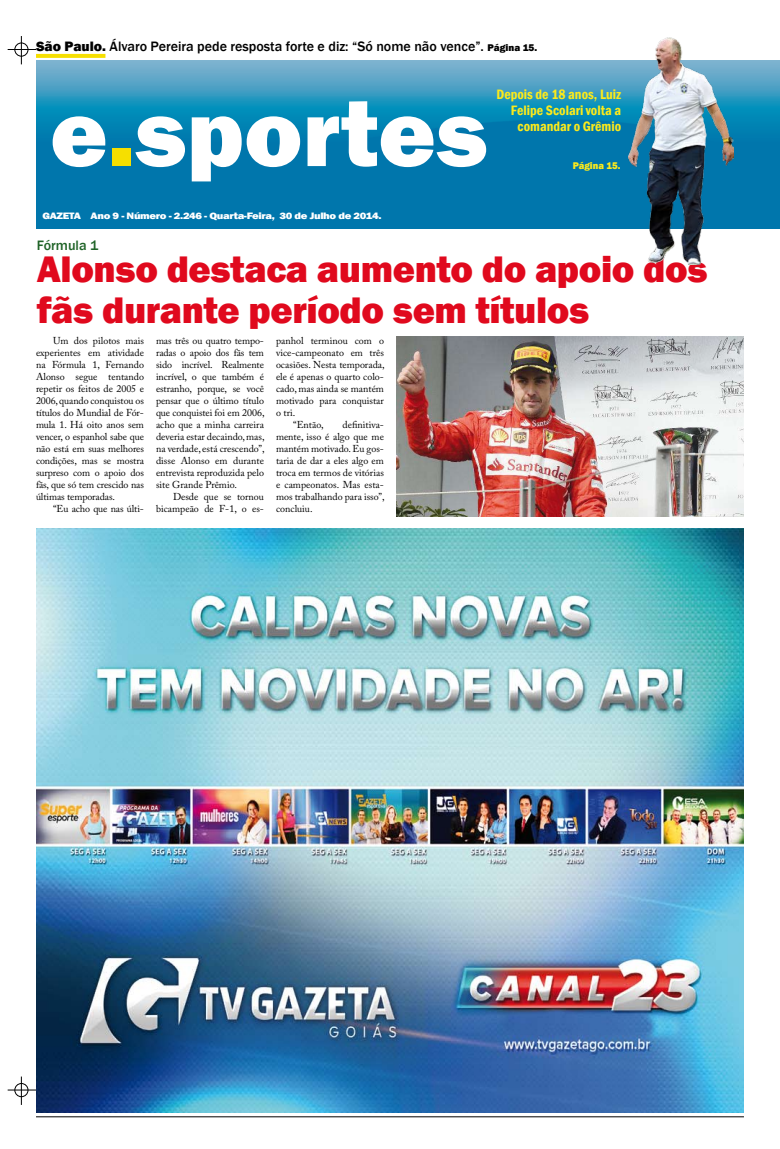
<style>
.page{position:relative;width:780px;height:1149px;background:#fff}
.page>*{position:absolute;margin:0;border:0;box-sizing:border-box;transform-origin:0 0}
.t1{font:800 98px "Franklin Gothic";color:#fff}
.t2{font:800 38px/41px "Franklin Gothic";letter-spacing:-.01em;color:#e0091d}
.t3{font:500 14px "Franklin Gothic";color:#000}
.t4{font:600 condensed 14px/16px "Franklin Gothic";color:#fcea1b;text-align:right}
.t5{font:500 14px "Franklin Gothic";color:#1f6327}
.t6{font:10px/12px "Adobe Caslon Pro";color:#000;text-align:justify}
.t7{font:800 10px "Franklin Gothic";color:#fcea1b;scale:.96 1}
.t8{font:800 9.6px "Franklin Gothic";letter-spacing:-.03em;color:#fff;scale:1.18 1}
.s1{font-weight:800}
.s2{font-weight:800;font-size:10px}
.s3{color:#f6df00}
</style>
<div class="page">
<svg style="left:8px;top:36px;width:28px;height:28px"></svg>
<div style="left:15px;top:43px;width:13px;height:13px;border:1px solid #000;border-radius:50%"></div>
<svg style="left:8px;top:1076px;width:28px;height:28px"></svg>
<div style="left:15px;top:1082px;width:13px;height:14px;border:1px solid #000;border-radius:50%"></div>
<hr style="left:36px;top:1116px;width:708px;height:1px;background:#000">
<svg style="left:36px;top:54px;width:69px;height:4px"></svg>
<img style="left:36px;top:60px;width:744px;height:168px">
<img style="left:36px;top:528px;width:708px;height:584px">
<img style="left:396px;top:336px;width:348px;height:180px">
<img style="left:629px;top:37px;width:104px;height:227px">
<h3 class="t3" style="left:36px;top:37px;width:502px"><span class="s1">São Paulo.</span> Álvaro Pereira pede resposta forte e diz: “Só nome não vence”. <span class="s2">Página 15.</span></h3>
<h1 class="t1" style="left:50px;top:70px;width:439px">e<span class="s3">.</span>sportes</h1>
<h3 class="t4" style="left:496px;top:86px;width:126px">Depois de 18 anos, Luiz<br>Felipe Scolari volta a comandar o Grêmio</h3>
<p class="t7" style="left:572px;top:159px;width:51px">Página 15.</p>
<p class="t8" style="left:42px;top:210px;width:289px">GAZETA Ano 9 - Número - 2.246 - Quarta-Feira, 30 de Julho de 2014.</p>
<h3 class="t5" style="left:37px;top:236px;width:63px">Fórmula 1</h3>
<h2 class="t2" style="left:37px;top:248px;width:672px">Alonso destaca aumento do apoio dos fãs durante período sem títulos</h2>
<p class="t6" style="left:36px;top:334px;width:109px;text-indent:17px">Um dos pilotos mais experientes em atividade na Fórmula 1, Fernando Alonso segue tentando repetir os feitos de 2005 e 2006, quando conquistou os títulos do Mundial de Fór&shy;mula 1. Há oito anos sem vencer, o espanhol sabe que não está em suas melhores condições, mas se mostra surpreso com o apoio dos fãs, que só tem crescido nas últimas temporadas.</p>
<p class="t6" style="left:53px;top:502px;width:92px">“Eu acho que nas últi-</p>
<p class="t6" style="left:156px;top:334px;width:110px">mas três ou quatro tempo&shy;radas o apoio dos fãs tem sido incrível. Realmente incrível, o que também é estranho, porque, se você pensar que o último título que conquistei foi em 2006, acho que a minha carreira deveria estar decaindo, mas, na verdade, está crescendo”, disse Alonso em durante entrevista reproduzida pelo site Grande Prêmio.</p>
<p class="t6" style="left:156px;top:490px;width:109px;text-align:right">Desde que se tornou bicampeão de F-1, o es-</p>
<p class="t6" style="left:276px;top:334px;width:109px">panhol terminou com o</p>
<p class="t6" style="left:276px;top:346px;width:109px">vice-campeonato em três</p>
<p class="t6" style="left:276px;top:358px;width:110px">ocasiões. Nesta temporada,</p>
<p class="t6" style="left:276px;top:370px;width:109px">ele é apenas o quarto colo-</p>
<p class="t6" style="left:276px;top:382px;width:109px">cado, mas ainda se mantém</p>
<p class="t6" style="left:276px;top:394px;width:109px">motivado para conquistar</p>
<p class="t6" style="left:276px;top:406px;width:21px">o tri.</p>
<p class="t6" style="left:293px;top:418px;width:32px">“Então,</p>
<p class="t6" style="left:276px;top:418px;width:110px;text-indent:66px">definitiva&shy;mente, isso é algo que me mantém motivado. Eu gos&shy;taria de dar a eles algo em troca em termos de vitórias e campeonatos. Mas esta&shy;mos trabalhando para isso”, concluiu.</p>
</div>
